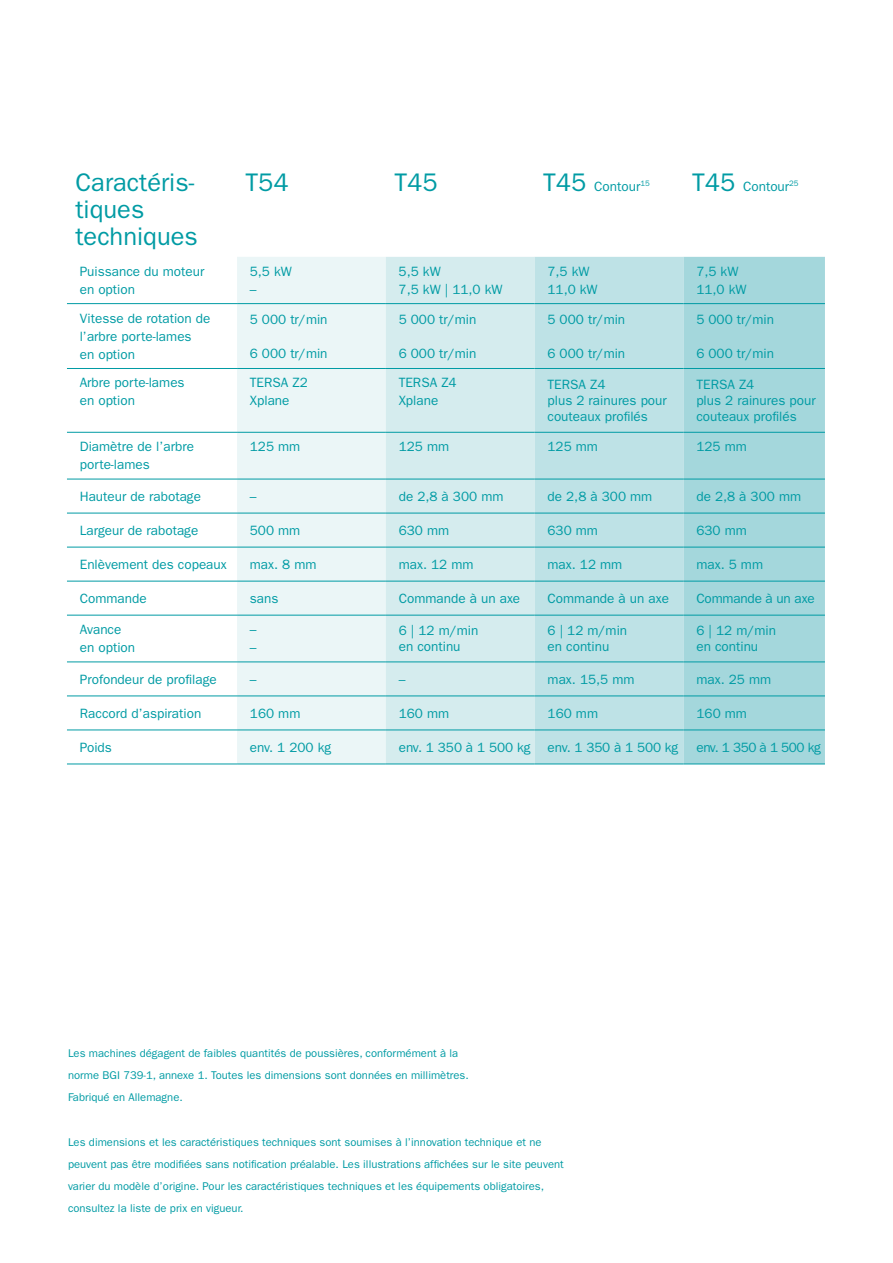
<style>
.page{position:relative;width:893px;height:1263px;background:#fff}
.page>*{position:absolute;margin:0;border:0;box-sizing:border-box;transform-origin:0 0}
.t1{font:25.5px/27px "ITC Franklin Gothic Std";color:#009ba4}
.t2{font:13.5px/18px "ITC Franklin Gothic Std";color:#009ba4}
.t3{font:13.5px "ITC Franklin Gothic Std";letter-spacing:-.03em;color:#009ba4}
.t4{font:11.25px/22.2px "ITC Franklin Gothic Std";color:#009ba4}
.s1{font-size:25.5px}
</style>
<div class="page">
<div style="left:237px;top:257px;width:149px;height:507px;background:#ebf6f7"></div>
<div style="left:386px;top:257px;width:149px;height:507px;background:#d5ecee"></div>
<div style="left:535px;top:257px;width:149px;height:507px;background:#bee2e6"></div>
<div style="left:684px;top:257px;width:141px;height:507px;background:#a4d7dc"></div>
<hr style="left:67px;top:303px;width:170px;height:1px;background:#009ba4">
<hr style="left:237px;top:303px;width:149px;height:1px;background:#009ba4">
<hr style="left:386px;top:303px;width:149px;height:1px;background:#009ba4">
<hr style="left:535px;top:303px;width:149px;height:1px;background:#009ba4">
<hr style="left:684px;top:303px;width:141px;height:1px;background:#009ba4">
<hr style="left:67px;top:368px;width:170px;height:1px;background:#009ba4">
<hr style="left:237px;top:368px;width:149px;height:1px;background:#009ba4">
<hr style="left:386px;top:368px;width:149px;height:1px;background:#009ba4">
<hr style="left:535px;top:368px;width:149px;height:1px;background:#009ba4">
<hr style="left:684px;top:368px;width:141px;height:1px;background:#009ba4">
<hr style="left:67px;top:432px;width:170px;height:1px;background:#009ba4">
<hr style="left:237px;top:432px;width:149px;height:1px;background:#009ba4">
<hr style="left:386px;top:432px;width:149px;height:1px;background:#009ba4">
<hr style="left:535px;top:432px;width:149px;height:1px;background:#009ba4">
<hr style="left:684px;top:432px;width:141px;height:1px;background:#009ba4">
<hr style="left:67px;top:479px;width:170px;height:1px;background:#009ba4">
<hr style="left:237px;top:479px;width:149px;height:1px;background:#009ba4">
<hr style="left:386px;top:479px;width:149px;height:1px;background:#009ba4">
<hr style="left:535px;top:479px;width:149px;height:1px;background:#009ba4">
<hr style="left:684px;top:479px;width:141px;height:1px;background:#009ba4">
<hr style="left:67px;top:513px;width:170px;height:1px;background:#009ba4">
<hr style="left:237px;top:513px;width:149px;height:1px;background:#009ba4">
<hr style="left:386px;top:513px;width:149px;height:1px;background:#009ba4">
<hr style="left:535px;top:513px;width:149px;height:1px;background:#009ba4">
<hr style="left:684px;top:513px;width:141px;height:1px;background:#009ba4">
<hr style="left:67px;top:547px;width:170px;height:1px;background:#009ba4">
<hr style="left:237px;top:547px;width:149px;height:1px;background:#009ba4">
<hr style="left:386px;top:547px;width:149px;height:1px;background:#009ba4">
<hr style="left:535px;top:547px;width:149px;height:1px;background:#009ba4">
<hr style="left:684px;top:547px;width:141px;height:1px;background:#009ba4">
<hr style="left:67px;top:581px;width:170px;height:1px;background:#009ba4">
<hr style="left:237px;top:581px;width:149px;height:1px;background:#009ba4">
<hr style="left:386px;top:581px;width:149px;height:1px;background:#009ba4">
<hr style="left:535px;top:581px;width:149px;height:1px;background:#009ba4">
<hr style="left:684px;top:581px;width:141px;height:1px;background:#009ba4">
<hr style="left:67px;top:615px;width:170px;height:1px;background:#009ba4">
<hr style="left:237px;top:615px;width:149px;height:1px;background:#009ba4">
<hr style="left:386px;top:615px;width:149px;height:1px;background:#009ba4">
<hr style="left:535px;top:615px;width:149px;height:1px;background:#009ba4">
<hr style="left:684px;top:615px;width:141px;height:1px;background:#009ba4">
<hr style="left:67px;top:661px;width:170px;height:1px;background:#009ba4">
<hr style="left:237px;top:661px;width:149px;height:1px;background:#009ba4">
<hr style="left:386px;top:661px;width:149px;height:1px;background:#009ba4">
<hr style="left:535px;top:661px;width:149px;height:1px;background:#009ba4">
<hr style="left:684px;top:661px;width:141px;height:1px;background:#009ba4">
<hr style="left:67px;top:695px;width:170px;height:1px;background:#009ba4">
<hr style="left:237px;top:695px;width:149px;height:1px;background:#009ba4">
<hr style="left:386px;top:695px;width:149px;height:1px;background:#009ba4">
<hr style="left:535px;top:695px;width:149px;height:1px;background:#009ba4">
<hr style="left:684px;top:695px;width:141px;height:1px;background:#009ba4">
<hr style="left:67px;top:729px;width:170px;height:1px;background:#009ba4">
<hr style="left:237px;top:729px;width:149px;height:1px;background:#009ba4">
<hr style="left:386px;top:729px;width:149px;height:1px;background:#009ba4">
<hr style="left:535px;top:729px;width:149px;height:1px;background:#009ba4">
<hr style="left:684px;top:729px;width:141px;height:1px;background:#009ba4">
<hr style="left:67px;top:764px;width:170px;height:1px;background:#009ba4">
<hr style="left:237px;top:764px;width:149px;height:1px;background:#009ba4">
<hr style="left:386px;top:764px;width:149px;height:1px;background:#009ba4">
<hr style="left:535px;top:764px;width:149px;height:1px;background:#009ba4">
<hr style="left:684px;top:764px;width:141px;height:1px;background:#009ba4">
<h1 class="t1" style="left:75px;top:169px;width:124px">Caractéris&shy;tiques techniques</h1>
<h1 class="t1" style="left:246px;top:169px;width:45px">T54</h1>
<h1 class="t1" style="left:394px;top:169px;width:45px">T45</h1>
<p class="t2" style="left:543px;top:177px;width:108px"><span class="s1">T45</span> Contour<sup>15</sup></p>
<p class="t2" style="left:692px;top:177px;width:108px"><span class="s1">T45</span> Contour<sup>25</sup></p>
<p class="t2" style="left:80px;top:262px;width:126px">Puissance du moteur en option</p>
<p class="t2" style="left:250px;top:262px;width:44px">5,5 kW –</p>
<p class="t2" style="left:399px;top:262px;width:105px">5,5 kW<br>7,5 kW | 11,0 kW</p>
<p class="t2" style="left:547px;top:262px;width:52px">7,5 kW<br>11,0 kW</p>
<p class="t2" style="left:696px;top:262px;width:52px">7,5 kW<br>11,0 kW</p>
<p class="t2" style="left:80px;top:309px;width:132px">Vitesse de rotation de l’arbre porte-lames<br>en option</p>
<p class="t2" style="left:250px;top:310px;width:79px">5 000 tr/min</p>
<p class="t2" style="left:399px;top:310px;width:79px">5 000 tr/min</p>
<p class="t2" style="left:399px;top:344px;width:79px">6 000 tr/min</p>
<p class="t2" style="left:547px;top:310px;width:79px">5 000 tr/min</p>
<p class="t2" style="left:547px;top:344px;width:79px">6 000 tr/min</p>
<p class="t2" style="left:696px;top:310px;width:79px">5 000 tr/min</p>
<p class="t2" style="left:696px;top:344px;width:79px">6 000 tr/min</p>
<p class="t2" style="left:250px;top:344px;width:79px">6 000 tr/min</p>
<p class="t2" style="left:80px;top:373px;width:106px">Arbre porte-lames en option</p>
<p class="t2" style="left:250px;top:373px;width:60px">TERSA Z2<br>Xplane</p>
<p class="t2" style="left:399px;top:373px;width:60px">TERSA Z4<br>Xplane</p>
<p class="t2" style="left:547px;top:376px;width:121px;line-height:16.2px">TERSA Z4<br>plus 2 rainures pour couteaux profilés</p>
<p class="t2" style="left:696px;top:376px;width:121px;line-height:16.2px">TERSA Z4<br>plus 2 rainures pour couteaux profilés</p>
<p class="t2" style="left:80px;top:438px;width:116px">Diamètre de l’arbre porte-lames</p>
<p class="t2" style="left:250px;top:438px;width:52px">125 mm</p>
<p class="t2" style="left:399px;top:438px;width:52px">125 mm</p>
<p class="t2" style="left:547px;top:438px;width:52px">125 mm</p>
<p class="t2" style="left:696px;top:438px;width:52px">125 mm</p>
<p class="t2" style="left:80px;top:487px;width:123px">Hauteur de rabotage</p>
<p class="t2" style="left:250px;top:487px;width:8px">–</p>
<p class="t2" style="left:399px;top:487px;width:106px">de 2,8 à 300 mm</p>
<p class="t2" style="left:547px;top:487px;width:106px">de 2,8 à 300 mm</p>
<p class="t2" style="left:696px;top:487px;width:106px">de 2,8 à 300 mm</p>
<p class="t2" style="left:80px;top:521px;width:120px">Largeur de rabotage</p>
<p class="t2" style="left:250px;top:521px;width:52px">500 mm</p>
<p class="t2" style="left:399px;top:521px;width:52px">630 mm</p>
<p class="t2" style="left:548px;top:521px;width:52px">630 mm</p>
<p class="t2" style="left:696px;top:521px;width:52px">630 mm</p>
<p class="t2" style="left:80px;top:555px;width:149px">Enlèvement des copeaux</p>
<p class="t2" style="left:250px;top:555px;width:68px">max. 8 mm</p>
<p class="t2" style="left:399px;top:555px;width:76px">max. 12 mm</p>
<p class="t2" style="left:548px;top:555px;width:76px">max. 12 mm</p>
<p class="t2" style="left:696px;top:555px;width:68px">max. 5 mm</p>
<p class="t2" style="left:80px;top:589px;width:68px">Commande</p>
<p class="t2" style="left:250px;top:589px;width:30px">sans</p>
<p class="t2" style="left:399px;top:589px;width:123px">Commande à un axe</p>
<p class="t2" style="left:548px;top:589px;width:123px">Commande à un axe</p>
<p class="t2" style="left:696px;top:589px;width:120px">Commande à un axe</p>
<p class="t2" style="left:80px;top:621px;width:57px">Avance en option</p>
<p class="t2" style="left:250px;top:621px;width:8px">– –</p>
<p class="t2" style="left:399px;top:622px;width:81px;line-height:16.2px">6 | 12 m/min en continu</p>
<p class="t2" style="left:548px;top:622px;width:81px;line-height:16.2px">6 | 12 m/min en continu</p>
<p class="t2" style="left:696px;top:622px;width:81px;line-height:16.2px">6 | 12 m/min en continu</p>
<p class="t2" style="left:80px;top:670px;width:138px">Profondeur de profilage</p>
<p class="t2" style="left:250px;top:670px;width:8px">–</p>
<p class="t2" style="left:399px;top:670px;width:8px">–</p>
<p class="t2" style="left:548px;top:670px;width:88px">max. 15,5 mm</p>
<p class="t2" style="left:696px;top:670px;width:76px">max. 25 mm</p>
<p class="t2" style="left:80px;top:704px;width:123px">Raccord d’aspiration</p>
<p class="t2" style="left:250px;top:704px;width:52px">160 mm</p>
<p class="t2" style="left:399px;top:704px;width:52px">160 mm</p>
<p class="t2" style="left:548px;top:704px;width:52px">160 mm</p>
<p class="t2" style="left:696px;top:704px;width:52px">160 mm</p>
<p class="t2" style="left:80px;top:738px;width:34px">Poids</p>
<p class="t2" style="left:250px;top:738px;width:83px">env. 1 200 kg</p>
<p class="t2" style="left:399px;top:738px;width:133px">env. 1 350 à 1 500 kg</p>
<p class="t2" style="left:548px;top:738px;width:132px">env. 1 350 à 1 500 kg</p>
<p class="t3" style="left:696px;top:739px;width:126px">env. 1 350 à 1 500 kg</p>
<p class="t4" style="left:68px;top:1042px;width:402px">Les machines dégagent de faibles quantités de poussières, conformément à la norme BGI 739-1, annexe 1. Toutes les dimensions sont données en millimètres.<br>Fabriqué en Allemagne.</p>
<p class="t4" style="left:68px;top:1131px;width:497px">Les dimensions et les caractéristiques techniques sont soumises à l’innovation technique et ne peuvent pas être modifiées sans notification préalable. Les illustrations affichées sur le site peuvent varier du modèle d’origine. Pour les caractéristiques techniques et les équipements obligatoires, consultez la liste de prix en vigueur.</p>
</div>
